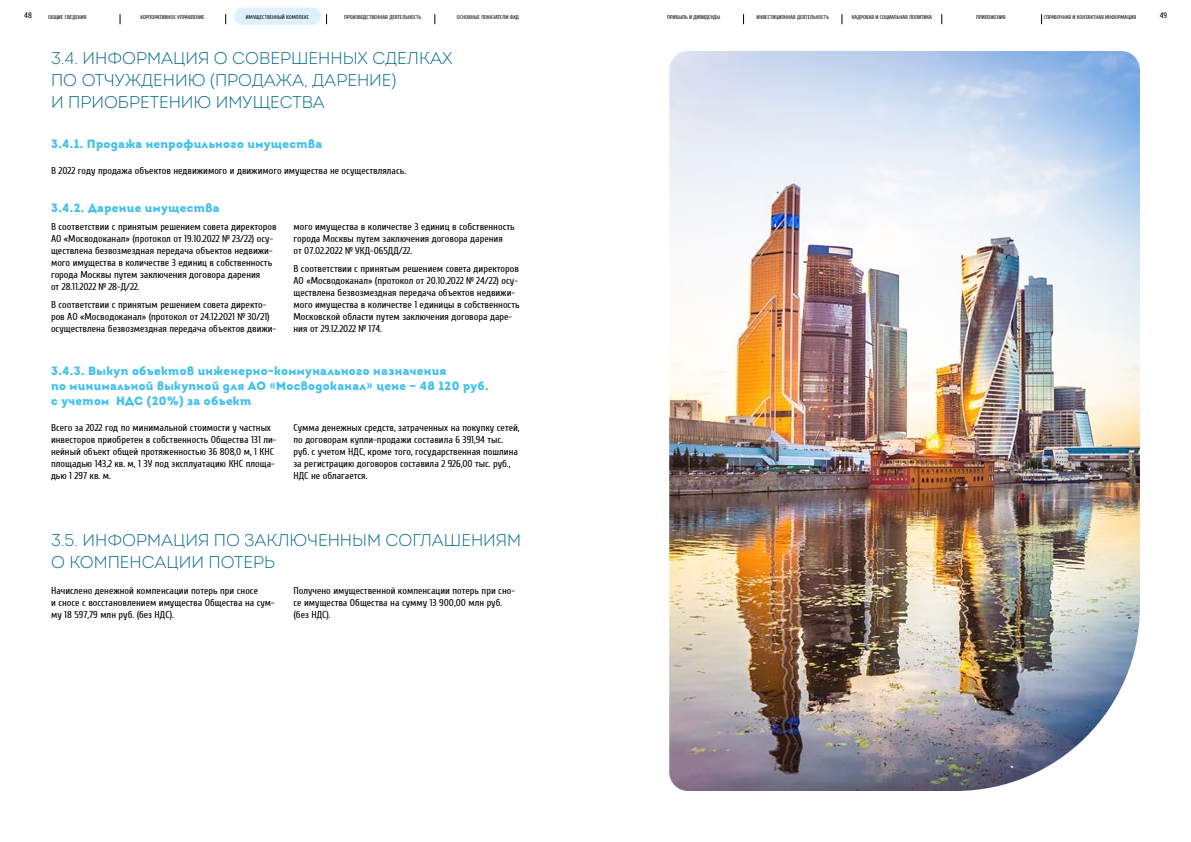
<style>
.page{position:relative;width:1191px;height:842px;background:#fff}
.page>*{position:absolute;margin:0;border:0;box-sizing:border-box;transform-origin:0 0}
.t1{font:17px/22px "Intro Light Caps";color:#00688b}
.t2{font:12px/15px "Intro Black Alt";letter-spacing:.03em;color:#41c0f0}
.t3{font:10px/12px "Cuprum";color:#000}
.t4{font:8px "Cuprum";color:#000}
.t5{font:5.5px "Cuprum";color:#000}
.s1{font-family:"PF Din Text Cond Pro"}
</style>
<div class="page">
<div style="left:234px;top:8px;width:87px;height:17px;background:#ddf1fd;border-radius:9px"></div>
<img style="left:669px;top:51px;width:471px;height:740px">
<p class="t4" style="left:24px;top:11px;width:9px">48</p>
<p class="t5" style="left:48px;top:14px;width:40px">ОБЩИЕ СВЕДЕНИЯ</p>
<p class="t5" style="left:140px;top:14px;width:66px">КОРПОРАТИВНОЕ УПРАВЛЕНИЕ</p>
<p class="t5" style="left:246px;top:14px;width:65px">ИМУЩЕСТВЕННЫЙ КОМПЛЕКС</p>
<p class="t5" style="left:344px;top:14px;width:79px">ПРОИЗВОДСТВЕННАЯ ДЕЯТЕЛЬНОСТЬ</p>
<p class="t5" style="left:457px;top:14px;width:63px">ОСНОВНЫЕ ПОКАЗАТЕЛИ ФХД</p>
<p class="t5" style="left:667px;top:14px;width:55px">ПРИБЫЛЬ И ДИВИДЕНДЫ</p>
<p class="t5" style="left:756px;top:14px;width:74px">ИНВЕСТИЦИОННАЯ ДЕЯТЕЛЬНОСТЬ</p>
<p class="t5" style="left:851px;top:14px;width:82px">КАДРОВАЯ И СОЦИАЛЬНАЯ ПОЛИТИКА</p>
<p class="t5" style="left:976px;top:14px;width:31px">ПРИЛОЖЕНИЯ</p>
<p class="t5" style="left:1043px;top:14px;width:94px">СПРАВОЧНАЯ И КОНТАКТНАЯ ИНФОРМАЦИЯ</p>
<p class="t4" style="left:1159px;top:11px;width:9px">49</p>
<h1 class="t1" style="left:51px;top:47px;width:403px">3.4. Информация о совершенных сделках по отчуждению (продажа, дарение)<br>и приобретению имущества</h1>
<p class="t2" style="left:51px;top:136px;width:273px">3.4.1. Продажа непрофильного имущества</p>
<p class="t3" style="left:51px;top:165px;width:356px">В 2022 году продажа объектов недвижимого и движимого имущества не осуществлялась.</p>
<p class="t2" style="left:51px;top:200px;width:170px">3.4.2. Дарение имущества</p>
<p class="t3" style="left:51px;top:220px;width:227px">В соответствии с принятым решением cовета директоров АО «Мосводоканал» (протокол от 19.10.2022 <span class="s1">№</span> 23/22) осу&shy;ществлена безвозмездная передача объектов недвижи&shy;мого имущества в количестве 3 единиц в собственность города Москвы путем заключения договора дарения<br>от 28.11.2022 <span class="s1">№</span> 28-Д/22.</p>
<p class="t3" style="left:51px;top:298px;width:227px">В соответствии с принятым решением совета директо&shy;ров АО «Мосводоканал» (протокол от 24.12.2021 <span class="s1">№</span> 30/21) осуществлена безвозмездная передача объектов движи-</p>
<p class="t3" style="left:293px;top:220px;width:223px">мого имущества в количестве 3 единиц в собственность города Москвы путем заключения договора дарения<br>от 07.02.2022 <span class="s1">№</span> УКД-065ДД/22.</p>
<p class="t3" style="left:293px;top:262px;width:228px">В соответствии с принятым решением совета директоров АО «Мосводоканал» (протокол от 20.10.2022 <span class="s1">№</span> 24/22) осу&shy;ществлена безвозмездная передача объектов недвижи&shy;мого имущества в количестве 1 единицы в собственность Московской области путем заключения договора даре&shy;ния от 29.12.2022 <span class="s1">№</span> 174.</p>
<p class="t2" style="left:51px;top:363px;width:439px">3.4.3. Выкуп объектов инженерно-коммунального назначения<br>по минимальной выкупной для АО «Мосводоканал» цене – 48 120 руб. с учетом НДС (20%) за объект</p>
<p class="t3" style="left:51px;top:422px;width:227px">Всего за 2022 год по минимальной стоимости у частных инвесторов приобретен в собственность Общества 131 ли&shy;нейный объект общей протяженностью 36 808,0 м, 1 КНС площадью 143,2 кв. м, 1 ЗУ под эксплуатацию КНС площа&shy;дью 1 297 кв. м.</p>
<p class="t3" style="left:293px;top:422px;width:228px">Сумма денежных средств, затраченных на покупку сетей, по договорам купли-продажи составила 6 391,94 тыс. руб. с учетом НДС, кроме того, государственная пошлина за регистрацию договоров составила 2 926,00 тыс. руб., НДС не облагается.</p>
<h1 class="t1" style="left:51px;top:529px;width:472px">3.5. Информация по заключенным соглашениям о компенсации потерь</h1>
<p class="t3" style="left:51px;top:584px;width:225px">Начислено денежной компенсации потерь при сносе<br>и сносе с восстановлением имущества Общества на сум&shy;му 18 597,79 млн руб. (без НДС).</p>
<p class="t3" style="left:293px;top:584px;width:223px">Получено имущественной компенсации потерь при сно&shy;се имущества Общества на сумму 13 900,00 млн руб. (без НДС).</p>
</div>
